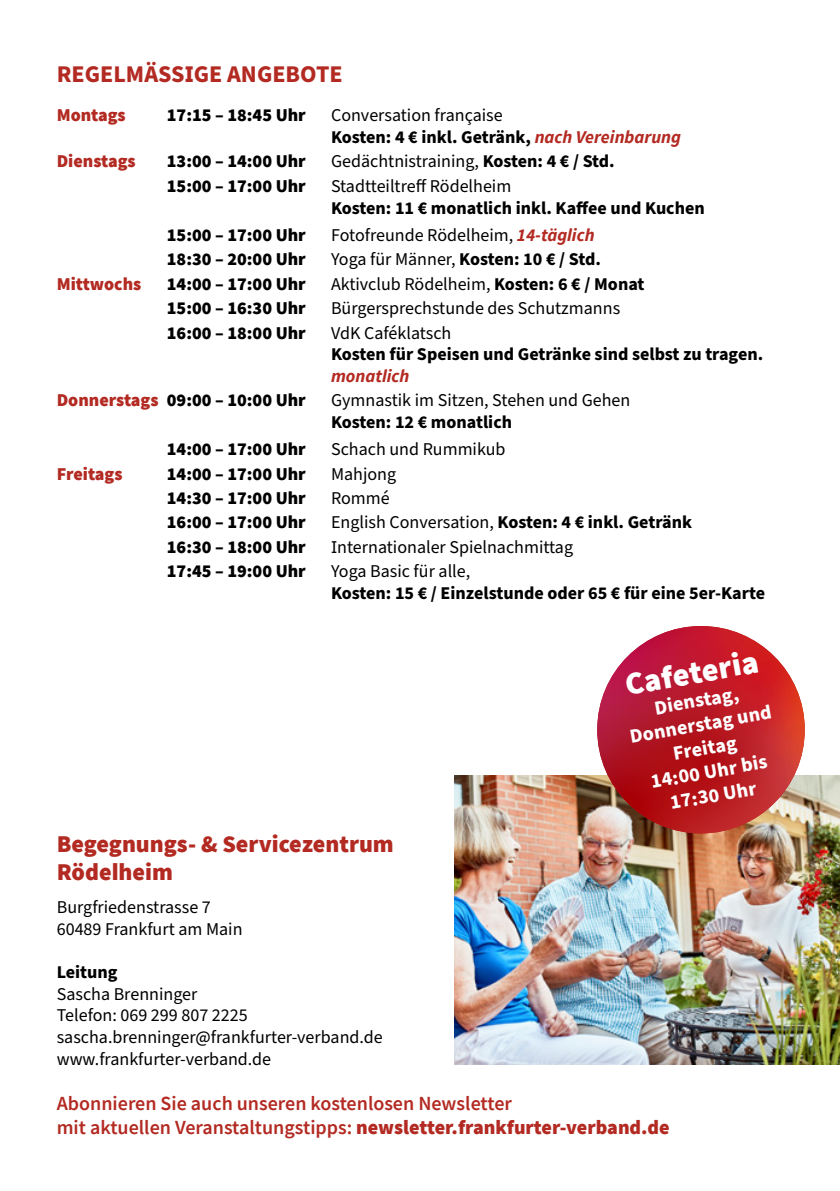
<style>
.page{position:relative;width:840px;height:1191px;background:#fff}
.page>*{position:absolute;margin:0;border:0;box-sizing:border-box;transform-origin:0 0}
.t1{font:900 32px "Source Sans Pro";color:#fff}
.t2{font:900 24px/28.8px "Source Sans Pro";color:#b32a22}
.t3{font:700 24px "Source Sans Pro";color:#b32a22}
.t4{font:600 20px/24px "Source Sans Pro";color:#b32a22}
.t5{font:700 20px/24px "Source Sans Pro";color:#fff;text-align:center}
.t6{font:18px/21.6px "Source Sans Pro";color:#000}
.t7{font:700 18px/21.6px "Source Sans Pro";color:#000}
.t8{font:900 18px "Source Sans Pro";color:#000}
.t9{font:900 18px "Source Sans Pro";color:#b32a22}
.t10{font:700 18px "Source Sans Pro";letter-spacing:-.02em;color:#000}
.t11{font:italic 700 18px "Source Sans Pro";color:#b32a22}
.s1{font-weight:400}
.s2{font-style:italic;color:#b32a22}
.s3{font-weight:700}
.s4{font-weight:700;font-style:italic;color:#b32a22}
.s5{color:#b32a22}
.s6{font-weight:900}
</style>
<div class="page">
<img style="left:454px;top:775px;width:385px;height:289px">
<img style="left:597px;top:626px;width:207px;height:207px">
<h2 class="t3" style="left:57px;top:57px;width:287px">REGELMÄSSIGE ANGEBOTE</h2>
<p class="t9" style="left:57px;top:103px;width:70px">Montags</p>
<p class="t8" style="left:167px;top:103px;width:140px">17:15 – 18:45 Uhr</p>
<p class="t7" style="left:331px;top:105px;width:351px"><span class="s1">Conversation française<br></span>Kosten: 4 € inkl. Getränk, <span class="s2">nach Vereinbarung</span></p>
<p class="t9" style="left:57px;top:149px;width:80px">Dienstags</p>
<p class="t8" style="left:167px;top:149px;width:140px">13:00 – 14:00 Uhr</p>
<p class="t6" style="left:331px;top:151px;width:285px">Gedächtnistraining, <span class="s3">Kosten: 4 € / Std.</span></p>
<p class="t8" style="left:167px;top:173px;width:140px">15:00 – 17:00 Uhr</p>
<p class="t6" style="left:331px;top:176px;width:182px">Stadtteiltreff Rödelheim</p>
<p class="t7" style="left:331px;top:197px;width:375px">Kosten: 11 € monatlich inkl. Kaffee und Kuchen</p>
<p class="t8" style="left:167px;top:222px;width:140px">15:00 – 17:00 Uhr</p>
<p class="t6" style="left:331px;top:225px;width:265px">Fotofreunde Rödelheim, <span class="s4">14-täglich</span></p>
<p class="t8" style="left:167px;top:247px;width:140px">18:30 – 20:00 Uhr</p>
<p class="t10" style="left:331px;top:247px;width:271px"><span class="s1">Yoga für Männer,</span> Kosten: 10 € / Std.</p>
<p class="t9" style="left:57px;top:271px;width:86px">Mittwochs</p>
<p class="t8" style="left:167px;top:271px;width:140px">14:00 – 17:00 Uhr</p>
<p class="t6" style="left:331px;top:273px;width:315px">Aktivclub Rödelheim, <span class="s3">Kosten: 6 € / Monat</span></p>
<p class="t8" style="left:167px;top:296px;width:140px">15:00 – 16:30 Uhr</p>
<p class="t6" style="left:331px;top:298px;width:290px">Bürgersprechstunde des Schutzmanns</p>
<p class="t8" style="left:167px;top:320px;width:140px">16:00 – 18:00 Uhr</p>
<p class="t6" style="left:331px;top:322px;width:122px">VdK Caféklatsch</p>
<p class="t7" style="left:331px;top:344px;width:433px">Kosten für Speisen und Getränke sind selbst zu tragen.</p>
<p class="t11" style="left:331px;top:364px;width:80px">monatlich</p>
<p class="t8" style="left:57px;top:388px;width:250px"><span class="s5">Donnerstags</span> 09:00 – 10:00 Uhr</p>
<p class="t6" style="left:331px;top:390px;width:301px">Gymnastik im Sitzen, Stehen und Gehen</p>
<p class="t7" style="left:331px;top:411px;width:182px">Kosten: 12 € monatlich</p>
<p class="t8" style="left:167px;top:436px;width:140px">14:00 – 17:00 Uhr</p>
<p class="t6" style="left:331px;top:439px;width:176px">Schach und Rummikub</p>
<p class="t9" style="left:57px;top:461px;width:67px">Freitags</p>
<p class="t8" style="left:167px;top:461px;width:140px">14:00 – 17:00 Uhr</p>
<p class="t6" style="left:331px;top:463px;width:67px">Mahjong</p>
<p class="t8" style="left:167px;top:485px;width:140px">14:30 – 17:00 Uhr</p>
<p class="t6" style="left:331px;top:488px;width:60px">Rommé</p>
<p class="t8" style="left:167px;top:510px;width:140px">16:00 – 17:00 Uhr</p>
<p class="t7" style="left:331px;top:512px;width:362px"><span class="s1">English Conversation,</span> Kosten: 4 € inkl. Getränk</p>
<p class="t8" style="left:167px;top:534px;width:140px">16:30 – 18:00 Uhr</p>
<p class="t6" style="left:331px;top:536px;width:243px">Internationaler Spielnachmittag</p>
<p class="t8" style="left:167px;top:559px;width:140px">17:45 – 19:00 Uhr</p>
<p class="t6" style="left:331px;top:561px;width:141px">Yoga Basic für alle,</p>
<p class="t7" style="left:331px;top:582px;width:435px">Kosten: 15 € / Einzelstunde oder 65 € für eine 5er-Karte</p>
<h1 class="t1" style="left:621px;top:663px;width:136px;rotate:-10deg">Cafeteria</h1>
<p class="t5" style="left:623px;top:701px;width:145px;rotate:-10deg">Dienstag,<br>Donnerstag und<br>Freitag<br>14:00 Uhr bis<br>17:30 Uhr</p>
<h2 class="t2" style="left:57px;top:829px;width:338px">Begegnungs- &amp; Servicezentrum<br>Rödelheim</h2>
<p class="t6" style="left:57px;top:897px;width:187px">Burgfriedenstrasse 7<br>60489 Frankfurt am Main</p>
<p class="t7" style="left:57px;top:962px;width:62px">Leitung</p>
<p class="t6" style="left:57px;top:983px;width:327px">Sascha Brenninger<br>Telefon: 069 299 807 2225 sascha.brenninger@frankfurter-verband.de www.frankfurter-verband.de</p>
<p class="t4" style="left:57px;top:1091px;width:614px">Abonnieren Sie auch unseren kostenlosen Newsletter<br>mit aktuellen Veranstaltungstipps: <span class="s6">newsletter.frankfurter-verband.de</span></p>
</div>
